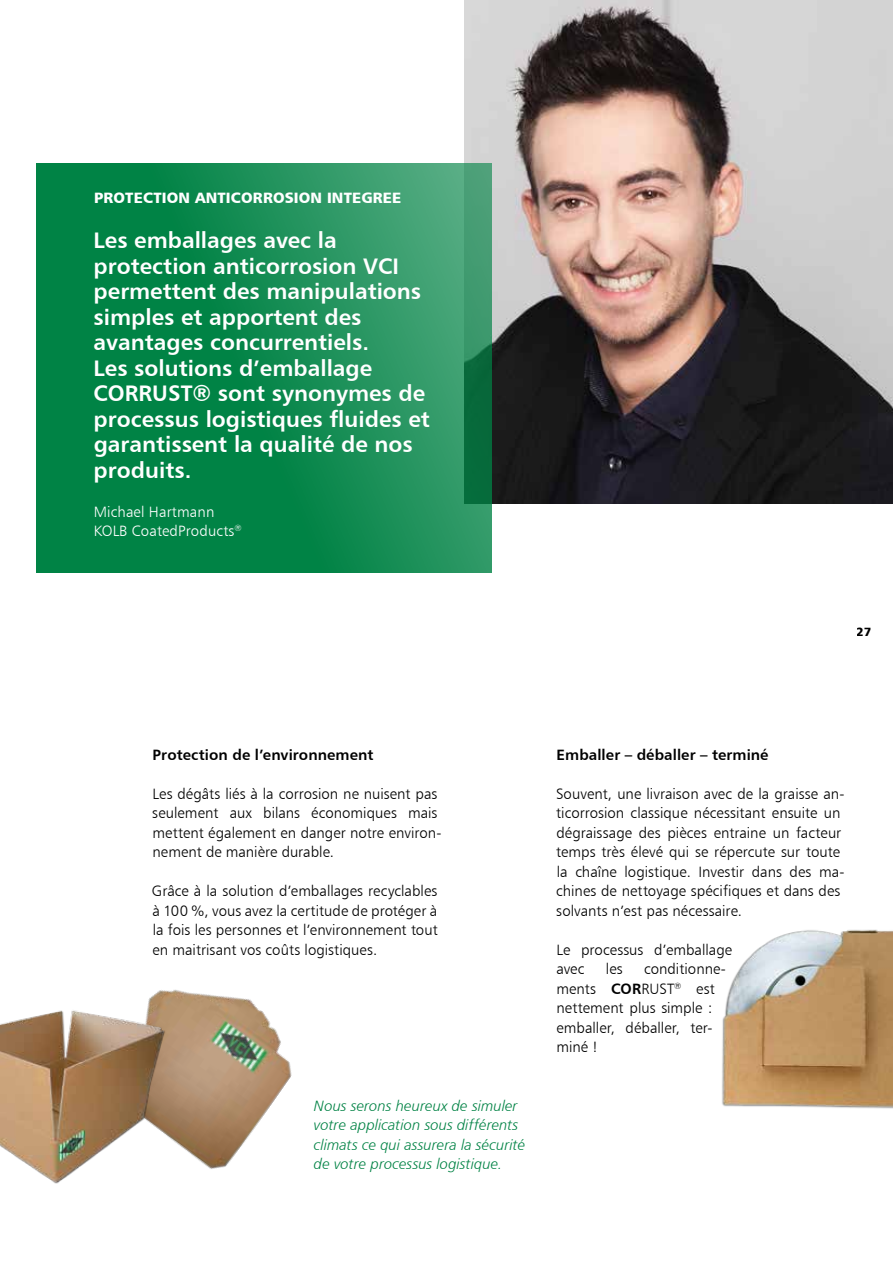
<style>
.page{position:relative;width:893px;height:1263px;background:#fff}
.page>*{position:absolute;margin:0;border:0;box-sizing:border-box;transform-origin:0 0}
.t1{font:22.5px/25.5px "Humanist 777 BT Bold B";color:#fff}
.t2{font:15px/19.5px "Humanist 777 BT Light B";color:#000}
.t3{font:15px/19.5px "Humanist 777 BT Light Italic B";color:#008244}
.t4{font:15px "Humanist 777 BT Bold B";letter-spacing:.005em;color:#000}
.t5{font:15px/19.5px "Humanist 777 BT Light B";letter-spacing:.01em;color:#fff}
.t6{font:15px "Humanist 777 BT Black B";letter-spacing:.01em;color:#fff}
.t7{font:12px "Humanist 777 BT Black B";color:#000}
.s1{font-family:"Humanist 777 BT Bold B"}
</style>
<div class="page">
<img style="left:465px;top:0;width:428px;height:504px">
<img style="left:722px;top:929px;width:171px;height:180px">
<img style="left:149px;top:989px;width:143px;height:180px">
<img style="left:0;top:999px;width:175px;height:185px">
<svg style="left:36px;top:164px;width:456px;height:409px;background:#138b52"></svg>
<p class="t6" style="left:94px;top:188px;width:309px">PROTECTION ANTICORROSION INTEGREE</p>
<p class="t1" style="left:93px;top:227px;width:338px">Les emballages avec la protection anticorrosion VCI permettent des manipulations simples et apportent des avantages concurrentiels.<br>Les solutions d’emballage<br>CORRUST® sont synonymes de processus logistiques fluides et garantissent la qualité de nos produits.</p>
<p class="t5" style="left:94px;top:502px;width:150px">Michael Hartmann<br>KOLB CoatedProducts<sup>®</sup></p>
<p class="t7" style="left:857px;top:624px;width:16px">27</p>
<p class="t4" style="left:153px;top:745px;width:222px">Protection de l’environnement</p>
<p class="t2" style="left:152px;top:783px;width:291px">Les dégâts liés à la corrosion ne nuisent pas seulement aux bilans économiques mais mettent également en danger notre environ&shy;nement de manière durable.</p>
<p class="t2" style="left:152px;top:881px;width:287px;text-align:justify">Grâce à la solution d’emballages recyclables à 100 %, vous avez la certitude de protéger à la fois les personnes et l’environnement tout en maitrisant vos coûts logistiques.</p>
<p class="t3" style="left:314px;top:1095px;width:213px">Nous serons heureux de simuler votre application sous différents climats ce qui assurera la sécurité de votre processus logistique.</p>
<p class="t4" style="left:557px;top:745px;width:213px">Emballer – déballer – terminé</p>
<p class="t2" style="left:556px;top:783px;width:290px">Souvent, une livraison avec de la graisse an&shy;ticorrosion classique nécessitant ensuite un dégraissage des pièces entraine un facteur temps très élevé qui se répercute sur toute la chaîne logistique. Investir dans des ma&shy;chines de nettoyage spécifiques et dans des solvants n’est pas nécessaire.</p>
<p class="t2" style="left:556px;top:939px;width:177px">Le processus d’emballage avec</p>
<p class="t2" style="left:556px;top:959px;width:171px;text-indent:88px">conditionne&shy;ments <span class="s1">COR</span>RUST<sup>®</sup> est nettement plus simple : emballer, déballer, ter&shy;miné !</p>
<p class="t2" style="left:606px;top:959px;width:18px">les</p>
</div>
